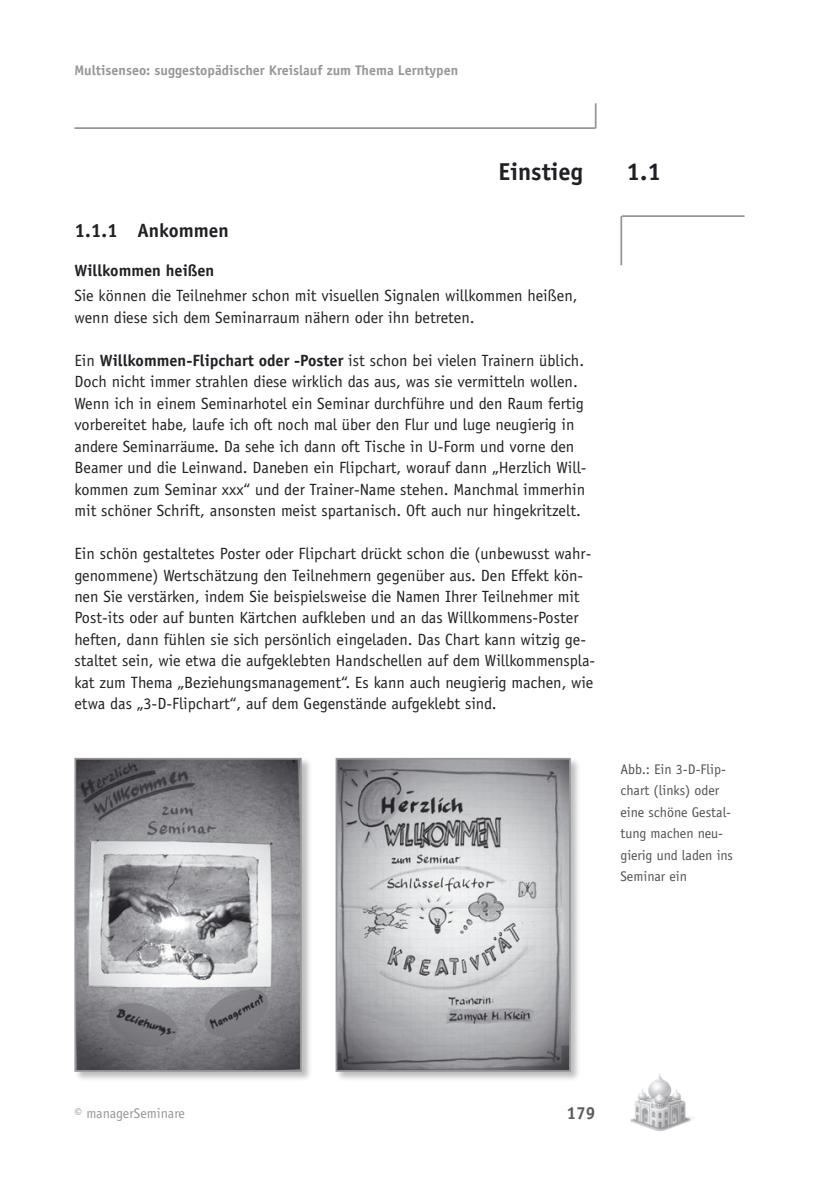
<style>
.page{position:relative;width:819px;height:1181px;background:#fff}
.page>*{position:absolute;margin:0;border:0;box-sizing:border-box;transform-origin:0 0}
.Titel_2{font:700 24.5px "Officina Sans";color:#212125}
.Titel_4{font:700 19.25px "Officina Sans";color:#212125}
.t1{font:700 17.5px "Officina Sans";color:#5c5b60}
.Fließtext{font:16.28px/21.5px "Officina Sans";color:#212125}
.Zwischentitel{font:700 16.28px "Officina Sans";color:#212125}
.Bildzeile{font:14px/21.5px "Officina Sans";color:#515054}
.Kopfzeile_LS{font:700 14px "Officina Sans";color:#96969a}
.Fußzeile_LS{font:14px "Officina Sans";color:#96969a}
.s1{font-weight:700}
</style>
<div class="page">
<img style="left:630px;top:1073px;width:63px;height:59px">
<div style="left:73px;top:756px;width:240px;height:327px;background:#212125;opacity:.3"></div>
<img style="left:77px;top:761px;width:222px;height:308px">
<div style="left:74px;top:758px;width:228px;height:314px;border:2px solid #96969a"></div>
<div style="left:334px;top:756px;width:248px;height:327px;background:#212125;opacity:.3"></div>
<img style="left:338px;top:761px;width:229px;height:308px">
<div style="left:335px;top:758px;width:235px;height:314px;border:2px solid #96969a"></div>
<hr style="left:620px;top:216px;width:2px;height:49px;background:#96969a">
<hr style="left:621px;top:215px;width:123px;height:2px;background:#96969a">
<hr style="left:74px;top:127px;width:521px;height:2px;background:#96969a">
<hr style="left:594px;top:103px;width:2px;height:25px;background:#96969a">
<p class="Kopfzeile_LS" style="left:74px;top:62px;width:385px">Multisenseo: suggestopädischer Kreislauf zum Thema Lerntypen</p>
<p class="Titel_2" style="left:498px;top:157px;width:86px">Einstieg</p>
<p class="Titel_2" style="left:626px;top:157px;width:36px">1.1</p>
<p class="Titel_4" style="left:74px;top:218px;width:156px">1.1.1 Ankommen</p>
<p class="Zwischentitel" style="left:74px;top:260px;width:141px">Willkommen heißen</p>
<p class="Fließtext" style="left:74px;top:285px;width:504px">Sie können die Teilnehmer schon mit visuellen Signalen willkommen heißen, wenn diese sich dem Seminarraum nähern oder ihn betreten.</p>
<p class="Fließtext" style="left:74px;top:349px;width:513px">Ein <span class="s1">Willkommen-Flipchart oder -Poster</span> ist schon bei vielen Trainern üblich.<br>Doch nicht immer strahlen diese wirklich das aus, was sie vermitteln wollen.<br>Wenn ich in einem Seminarhotel ein Seminar durchführe und den Raum fertig vorbereitet habe, laufe ich oft noch mal über den Flur und luge neugierig in andere Seminarräume. Da sehe ich dann oft Tische in U-Form und vorne den Beamer und die Leinwand. Daneben ein Flipchart, worauf dann „Herzlich Will&shy;kommen zum Seminar xxx“ und der Trainer-Name stehen. Manchmal immerhin mit schöner Schrift, ansonsten meist spartanisch. Oft auch nur hingekritzelt.</p>
<p class="Fließtext" style="left:74px;top:543px;width:522px">Ein schön gestaltetes Poster oder Flipchart drückt schon die (unbewusst wahr&shy;genommene) Wertschätzung den Teilnehmern gegenüber aus. Den Effekt kön&shy;nen Sie verstärken, indem Sie beispielsweise die Namen Ihrer Teilnehmer mit Post-its oder auf bunten Kärtchen aufkleben und an das Willkommens-Poster heften, dann fühlen sie sich persönlich eingeladen. Das Chart kann witzig ge&shy;staltet sein, wie etwa die aufgeklebten Handschellen auf dem Willkommenspla&shy;kat zum Thema „Beziehungsmanagement“. Es kann auch neugierig machen, wie etwa das „3-D-Flipchart“, auf dem Gegenstände aufgeklebt sind.</p>
<p class="Bildzeile" style="left:620px;top:758px;width:114px">Abb.: Ein 3-D-Flip&shy;chart (links) oder eine schöne Gestal&shy;tung machen neu&shy;gierig und laden ins<br>Seminar ein</p>
<p class="Fußzeile_LS" style="left:74px;top:1104px;width:112px">© managerSeminare</p>
<p class="t1" style="left:566px;top:1102px;width:31px">179</p>
</div>
